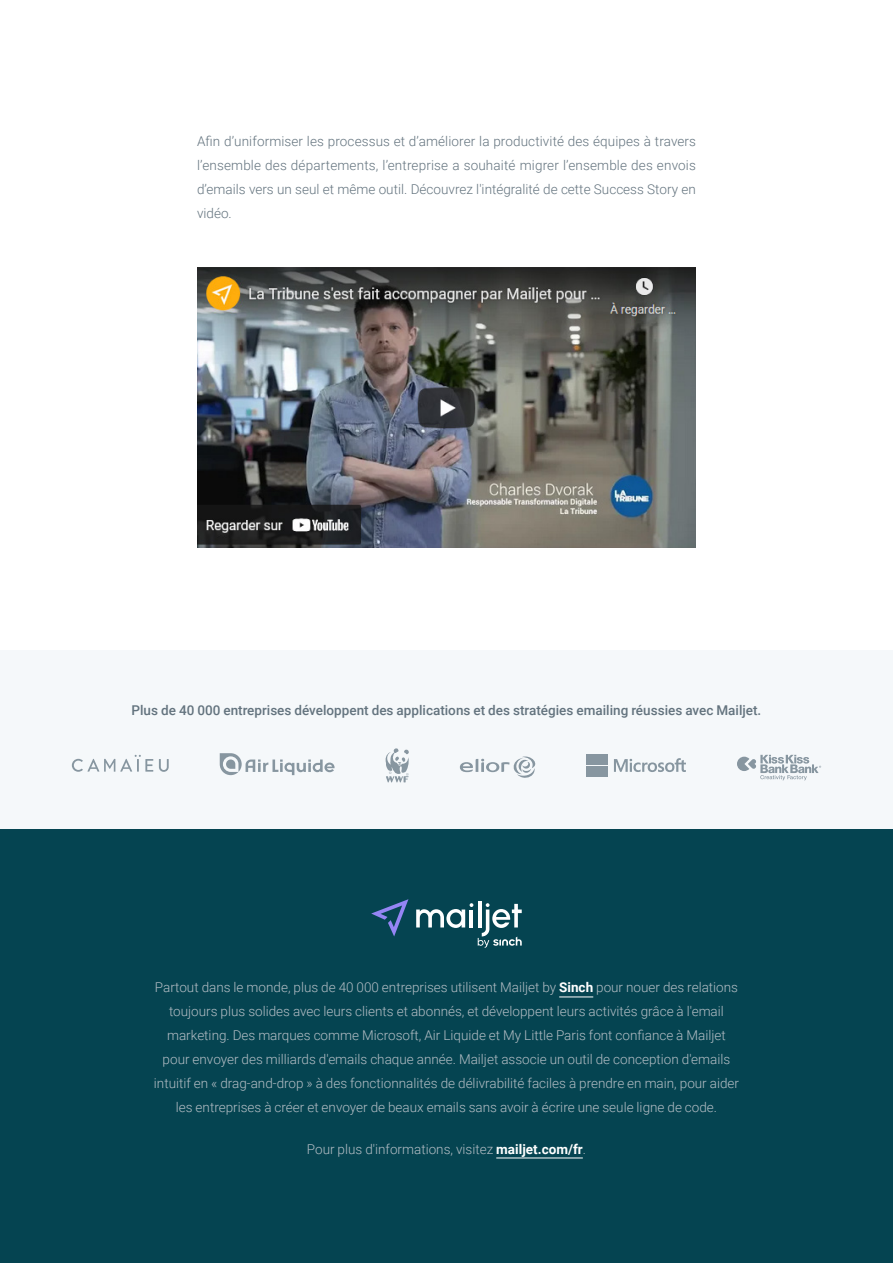
<style>
.page{position:relative;width:893px;height:1263px;background:#fff}
.page>*{position:absolute;margin:0;border:0;box-sizing:border-box;transform-origin:0 0}
.t1{font:300 13.5px/24px "Roboto";color:#b3bdc4;text-align:center}
.t2{font:300 13.5px/24px "Roboto";color:#63737e;text-align:justify}
.t3{font:500 13.5px "Roboto";color:#63737e}
.s1{font-weight:700;color:#fff}
</style>
<div class="page">
<div style="left:0;top:829px;width:893px;height:434px;background:#054451"></div>
<div style="left:0;top:651px;width:893px;height:178px;background:#f5f8fa"></div>
<hr style="left:559px;top:996px;width:34px;height:1px;background:#fff">
<hr style="left:496px;top:1157px;width:87px;height:1px;background:#fff">
<svg style="left:72px;top:755px;width:97px;height:17px"></svg>
<svg style="left:220px;top:753px;width:115px;height:22px"></svg>
<svg style="left:385px;top:748px;width:24px;height:34px"></svg>
<svg style="left:460px;top:756px;width:76px;height:22px"></svg>
<svg style="left:614px;top:758px;width:72px;height:14px"></svg>
<div style="left:586px;top:755px;width:10px;height:10px;background:#8796a0"></div>
<div style="left:597px;top:755px;width:10px;height:10px;background:#8796a0"></div>
<div style="left:586px;top:766px;width:10px;height:10px;background:#8796a0"></div>
<div style="left:597px;top:766px;width:10px;height:10px;background:#8796a0"></div>
<svg style="left:737px;top:755px;width:84px;height:25px"></svg>
<hr style="left:478px;top:900px;width:3px;height:27px;background:#fff">
<svg style="left:371px;top:899px;width:37px;height:37px"></svg>
<svg style="left:416px;top:903px;width:106px;height:45px"></svg>
<img style="left:197px;top:268px;width:499px;height:280px">
<p class="t2" style="left:197px;top:129px;width:501px">Afin d’uniformiser les processus et d’améliorer la productivité des équipes à travers l’ensemble des départements, l’entreprise a souhaité migrer l’ensemble des envois d’emails vers un seul et même outil. Découvrez l'intégralité de cette Success Story en vidéo.</p>
<p class="t3" style="left:132px;top:701px;width:631px">Plus de 40 000 entreprises développent des applications et des stratégies emailing réussies avec Mailjet.</p>
<p class="t1" style="left:154px;top:975px;width:587px">Partout dans le monde, plus de 40 000 entreprises utilisent Mailjet by <span class="s1">Sinch</span> pour nouer des relations toujours plus solides avec leurs clients et abonnés, et développent leurs activités grâce à l'email marketing. Des marques comme Microsoft, Air Liquide et My Little Paris font confiance à Mailjet pour envoyer des milliards d'emails chaque année. Mailjet associe un outil de conception d'emails intuitif en « drag-and-drop » à des fonctionnalités de délivrabilité faciles à prendre en main, pour aider les entreprises à créer et envoyer de beaux emails sans avoir à écrire une seule ligne de code.</p>
<p class="t1" style="left:307px;top:1136px;width:281px">Pour plus d'informations, visitez <span class="s1">mailjet.com/fr</span>.</p>
</div>
